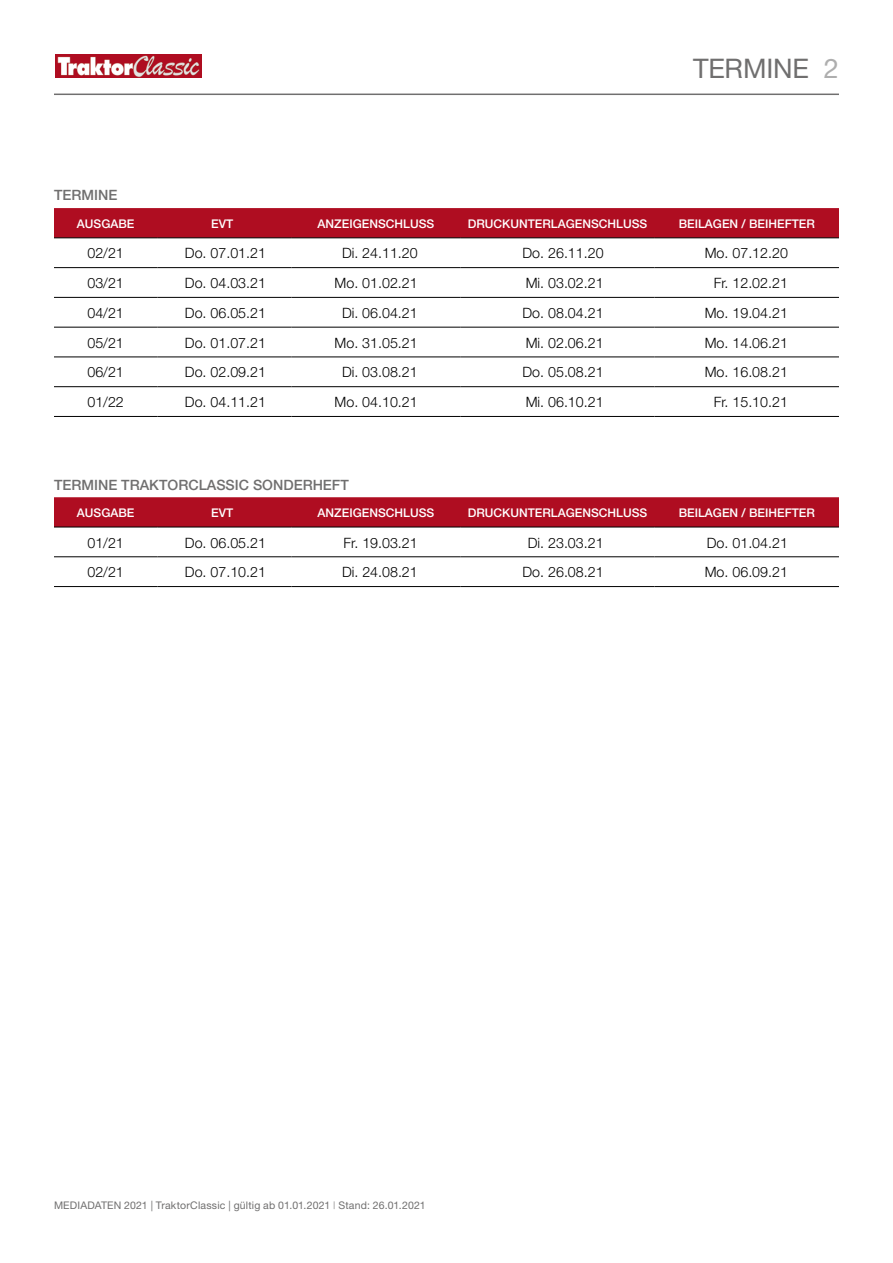
<style>
.page{position:relative;width:893px;height:1263px;background:#fff}
.page>*{position:absolute;margin:0;border:0;box-sizing:border-box;transform-origin:0 0}
.t1{font:27px "Helvetica Neue LT";letter-spacing:-.005em;color:#706f6f}
.t2{font:300 14.25px "Helvetica Neue LT";color:#000}
.t3{font:500 14.25px "Helvetica Neue LT";color:#706f6f}
.t4{font:500 12px "Helvetica Neue LT";color:#fff}
.t5{font:10.5px "Helvetica Neue LT";letter-spacing:.015em;color:#706f6f}
.s1{color:#aeaeae}
.s2{font-weight:300;font-stretch:condensed}
</style>
<div class="page">
<div style="left:54px;top:208px;width:785px;height:30px;background:#af0d21"></div>
<hr style="left:291px;top:238px;width:169px;height:1px;background:#000">
<hr style="left:291px;top:267px;width:169px;height:1px;background:#000">
<hr style="left:291px;top:297px;width:169px;height:1px;background:#000">
<hr style="left:291px;top:327px;width:169px;height:1px;background:#000">
<hr style="left:291px;top:357px;width:169px;height:1px;background:#000">
<hr style="left:54px;top:238px;width:103px;height:1px;background:#000">
<hr style="left:54px;top:267px;width:103px;height:1px;background:#000">
<hr style="left:54px;top:297px;width:103px;height:1px;background:#000">
<hr style="left:157px;top:238px;width:134px;height:1px;background:#000">
<hr style="left:157px;top:267px;width:134px;height:1px;background:#000">
<hr style="left:157px;top:297px;width:134px;height:1px;background:#000">
<hr style="left:460px;top:238px;width:195px;height:1px;background:#000">
<hr style="left:460px;top:267px;width:195px;height:1px;background:#000">
<hr style="left:460px;top:297px;width:195px;height:1px;background:#000">
<hr style="left:655px;top:238px;width:184px;height:1px;background:#000">
<hr style="left:655px;top:267px;width:184px;height:1px;background:#000">
<hr style="left:655px;top:297px;width:184px;height:1px;background:#000">
<hr style="left:54px;top:327px;width:103px;height:1px;background:#000">
<hr style="left:54px;top:386px;width:103px;height:1px;background:#000">
<hr style="left:54px;top:416px;width:103px;height:1px;background:#000">
<hr style="left:157px;top:327px;width:134px;height:1px;background:#000">
<hr style="left:460px;top:327px;width:195px;height:1px;background:#000">
<hr style="left:655px;top:327px;width:184px;height:1px;background:#000">
<hr style="left:54px;top:357px;width:103px;height:1px;background:#000">
<hr style="left:157px;top:357px;width:134px;height:1px;background:#000">
<hr style="left:460px;top:357px;width:195px;height:1px;background:#000">
<hr style="left:655px;top:357px;width:184px;height:1px;background:#000">
<hr style="left:157px;top:386px;width:134px;height:1px;background:#000">
<hr style="left:157px;top:416px;width:134px;height:1px;background:#000">
<hr style="left:291px;top:386px;width:169px;height:1px;background:#000">
<hr style="left:291px;top:416px;width:169px;height:1px;background:#000">
<hr style="left:460px;top:386px;width:195px;height:1px;background:#000">
<hr style="left:655px;top:386px;width:184px;height:1px;background:#000">
<hr style="left:460px;top:416px;width:195px;height:1px;background:#000">
<hr style="left:655px;top:416px;width:184px;height:1px;background:#000">
<div style="left:54px;top:497px;width:785px;height:30px;background:#af0d21"></div>
<hr style="left:291px;top:527px;width:169px;height:1px;background:#000">
<hr style="left:291px;top:556px;width:169px;height:1px;background:#000">
<hr style="left:291px;top:586px;width:169px;height:1px;background:#000">
<hr style="left:54px;top:527px;width:103px;height:1px;background:#000">
<hr style="left:54px;top:556px;width:103px;height:1px;background:#000">
<hr style="left:54px;top:586px;width:103px;height:1px;background:#000">
<hr style="left:157px;top:527px;width:134px;height:1px;background:#000">
<hr style="left:157px;top:556px;width:134px;height:1px;background:#000">
<hr style="left:157px;top:586px;width:134px;height:1px;background:#000">
<hr style="left:460px;top:527px;width:195px;height:1px;background:#000">
<hr style="left:460px;top:556px;width:195px;height:1px;background:#000">
<hr style="left:460px;top:586px;width:195px;height:1px;background:#000">
<hr style="left:655px;top:527px;width:184px;height:1px;background:#000">
<hr style="left:655px;top:556px;width:184px;height:1px;background:#000">
<hr style="left:655px;top:586px;width:184px;height:1px;background:#000">
<hr style="left:54px;top:94px;width:785px;height:1px;background:#706f6f">
<img style="left:56px;top:54px;width:146px;height:24px">
<p class="t3" style="left:54px;top:187px;width:65px">TERMINE</p>
<h1 class="t1" style="left:693px;top:52px;width:147px">TERMINE <span class="s1">2</span></h1>
<p class="t4" style="left:77px;top:216px;width:59px">AUSGABE</p>
<p class="t4" style="left:211px;top:216px;width:24px">EVT</p>
<p class="t4" style="left:318px;top:216px;width:118px">ANZEIGENSCHLUSS</p>
<p class="t4" style="left:468px;top:216px;width:181px">DRUCKUNTERLAGENSCHLUSS</p>
<p class="t4" style="left:679px;top:216px;width:138px">BEILAGEN / BEIHEFTER</p>
<p class="t2" style="left:87px;top:245px;width:38px">02/21</p>
<p class="t2" style="left:185px;top:245px;width:83px">Do. 07.01.21</p>
<p class="t2" style="left:342px;top:245px;width:77px">Di. 24.11.20</p>
<p class="t2" style="left:522px;top:245px;width:83px">Do. 26.11.20</p>
<p class="t2" style="left:705px;top:245px;width:85px">Mo. 07.12.20</p>
<p class="t2" style="left:87px;top:274px;width:38px">03/21</p>
<p class="t2" style="left:185px;top:274px;width:83px">Do. 04.03.21</p>
<p class="t2" style="left:335px;top:274px;width:85px">Mo. 01.02.21</p>
<p class="t2" style="left:526px;top:274px;width:79px">Mi. 03.02.21</p>
<p class="t2" style="left:714px;top:274px;width:76px">Fr. 12.02.21</p>
<p class="t2" style="left:87px;top:304px;width:38px">04/21</p>
<p class="t2" style="left:185px;top:304px;width:83px">Do. 06.05.21</p>
<p class="t2" style="left:342px;top:304px;width:77px">Di. 06.04.21</p>
<p class="t2" style="left:522px;top:304px;width:83px">Do. 08.04.21</p>
<p class="t2" style="left:705px;top:304px;width:85px">Mo. 19.04.21</p>
<p class="t2" style="left:87px;top:334px;width:38px">05/21</p>
<p class="t2" style="left:185px;top:334px;width:83px">Do. 01.07.21</p>
<p class="t2" style="left:335px;top:334px;width:85px">Mo. 31.05.21</p>
<p class="t2" style="left:526px;top:334px;width:79px">Mi. 02.06.21</p>
<p class="t2" style="left:705px;top:334px;width:85px">Mo. 14.06.21</p>
<p class="t2" style="left:87px;top:364px;width:38px">06/21</p>
<p class="t2" style="left:185px;top:364px;width:83px">Do. 02.09.21</p>
<p class="t2" style="left:342px;top:364px;width:77px">Di. 03.08.21</p>
<p class="t2" style="left:522px;top:364px;width:83px">Do. 05.08.21</p>
<p class="t2" style="left:705px;top:364px;width:85px">Mo. 16.08.21</p>
<p class="t2" style="left:87px;top:393px;width:38px">01/22</p>
<p class="t2" style="left:185px;top:393px;width:83px">Do. 04.11.21</p>
<p class="t2" style="left:335px;top:393px;width:85px">Mo. 04.10.21</p>
<p class="t2" style="left:526px;top:393px;width:79px">Mi. 06.10.21</p>
<p class="t2" style="left:714px;top:393px;width:76px">Fr. 15.10.21</p>
<p class="t3" style="left:54px;top:476px;width:296px">TERMINE TRAKTORCLASSIC SONDERHEFT</p>
<p class="t4" style="left:77px;top:505px;width:59px">AUSGABE</p>
<p class="t4" style="left:211px;top:505px;width:24px">EVT</p>
<p class="t4" style="left:318px;top:505px;width:118px">ANZEIGENSCHLUSS</p>
<p class="t4" style="left:468px;top:505px;width:181px">DRUCKUNTERLAGENSCHLUSS</p>
<p class="t4" style="left:679px;top:505px;width:138px">BEILAGEN / BEIHEFTER</p>
<p class="t2" style="left:87px;top:534px;width:38px">01/21</p>
<p class="t2" style="left:185px;top:534px;width:83px">Do. 06.05.21</p>
<p class="t2" style="left:344px;top:534px;width:76px">Fr. 19.03.21</p>
<p class="t2" style="left:528px;top:534px;width:77px">Di. 23.03.21</p>
<p class="t2" style="left:707px;top:534px;width:83px">Do. 01.04.21</p>
<p class="t2" style="left:87px;top:563px;width:38px">02/21</p>
<p class="t2" style="left:185px;top:563px;width:83px">Do. 07.10.21</p>
<p class="t2" style="left:342px;top:563px;width:77px">Di. 24.08.21</p>
<p class="t2" style="left:523px;top:563px;width:83px">Do. 26.08.21</p>
<p class="t2" style="left:705px;top:563px;width:85px">Mo. 06.09.21</p>
<p class="t5" style="left:54px;top:1199px;width:373px">MEDIADATEN 2021 | TraktorClassic | gültig ab 01.01.2021 <span class="s2">|</span> Stand: 26.01.2021</p>
</div>
